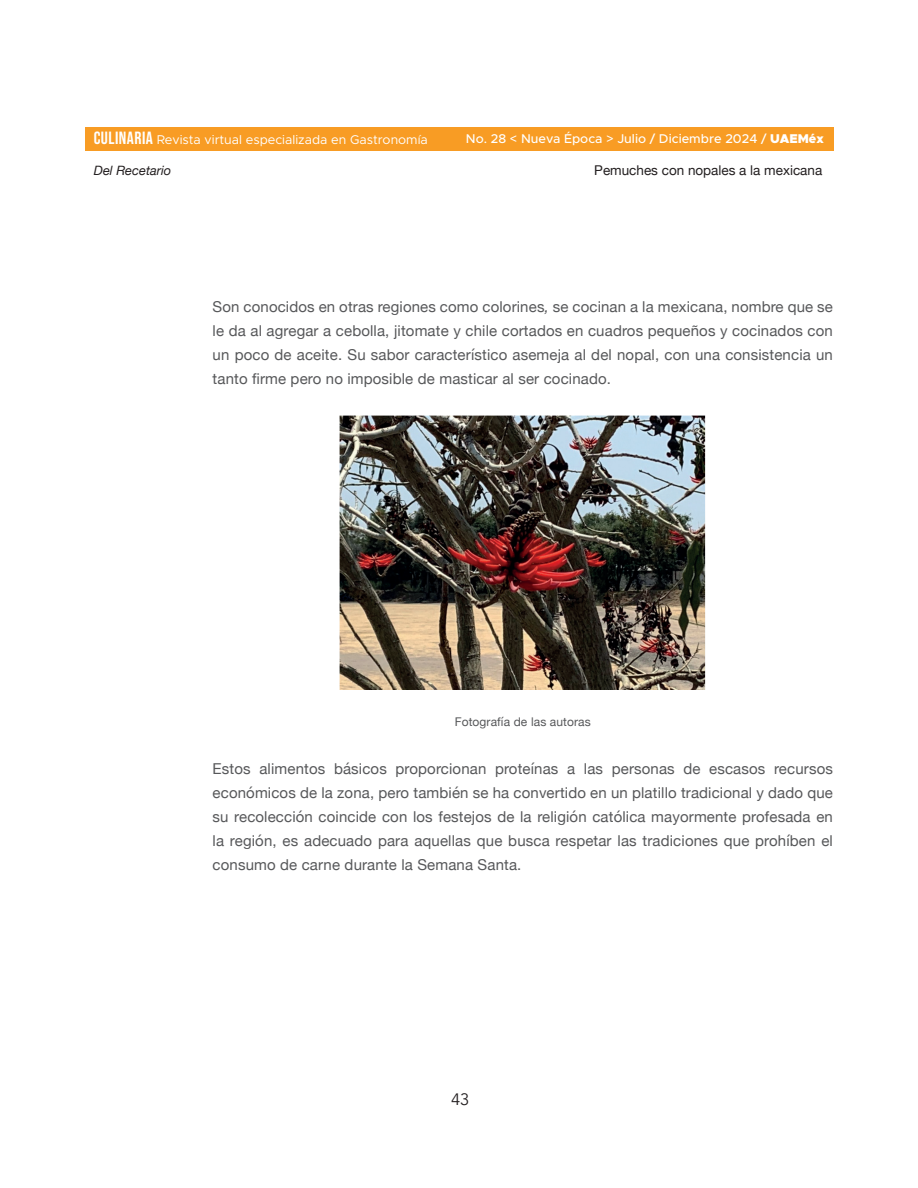
<style>
.page{position:relative;width:918px;height:1188px;background:#fff}
.page>*{position:absolute;margin:0;border:0;box-sizing:border-box;transform-origin:0 0}
.t1{font:16.5px "Avenir";color:#231f20}
.t2{font:15px/24px "Helvetica Neue";letter-spacing:.01em;color:#57585a;text-align:justify}
.t3{font:13.5px "Helvetica Neue";color:#231f20}
.t4{font:italic 12.9px "Helvetica Neue";color:#231f20}
.t5{font:12.75px "Metropolis";color:#fff}
.t6{font:500 12.75px "Metropolis";color:#fff}
.t7{font:12px "Helvetica Neue";letter-spacing:.01em;color:#57585a}
.s1{font-family:"Bebas Neue";font-size:17.7px}
.s2{font-weight:900}
.s3{font-style:italic}
</style>
<div class="page">
<div style="left:85px;top:128px;width:748px;height:23px;background:#f89c24"></div>
<img style="left:340px;top:415px;width:366px;height:275px">
<p class="t5" style="left:94px;top:132px;width:336px"><span class="s1">CULINARIA</span> Revista virtual especializada en Gastronomía</p>
<p class="t6" style="left:466px;top:131px;width:359px">No. 28 &lt; Nueva Época &gt; Julio / Diciembre 2024 / <span class="s2">UAEMéx</span></p>
<p class="t4" style="left:94px;top:161px;width:79px">Del Recetario</p>
<p class="t3" style="left:594px;top:161px;width:230px">Pemuches con nopales a la mexicana</p>
<p class="t2" style="left:213px;top:296px;width:622px">Son conocidos en otras regiones como colorines<span class="s3">,</span> se cocinan a la mexicana, nombre que se le da al agregar a cebolla, jitomate y chile cortados en cuadros pequeños y cocinados con un poco de aceite. Su sabor característico asemeja al del nopal, con una consistencia un tanto firme pero no imposible de masticar al ser cocinado.</p>
<p class="t7" style="left:455px;top:713px;width:138px">Fotografía de las autoras</p>
<p class="t2" style="left:213px;top:758px;width:622px">Estos alimentos básicos proporcionan proteínas a las personas de escasos recursos económicos de la zona, pero también se ha convertido en un platillo tradicional y dado que su recolección coincide con los festejos de la religión católica mayormente profesada en la región, es adecuado para aquellas que busca respetar las tradiciones que prohíben el consumo de carne durante la Semana Santa.</p>
<p class="t1" style="left:451px;top:1090px;width:20px">43</p>
</div>
